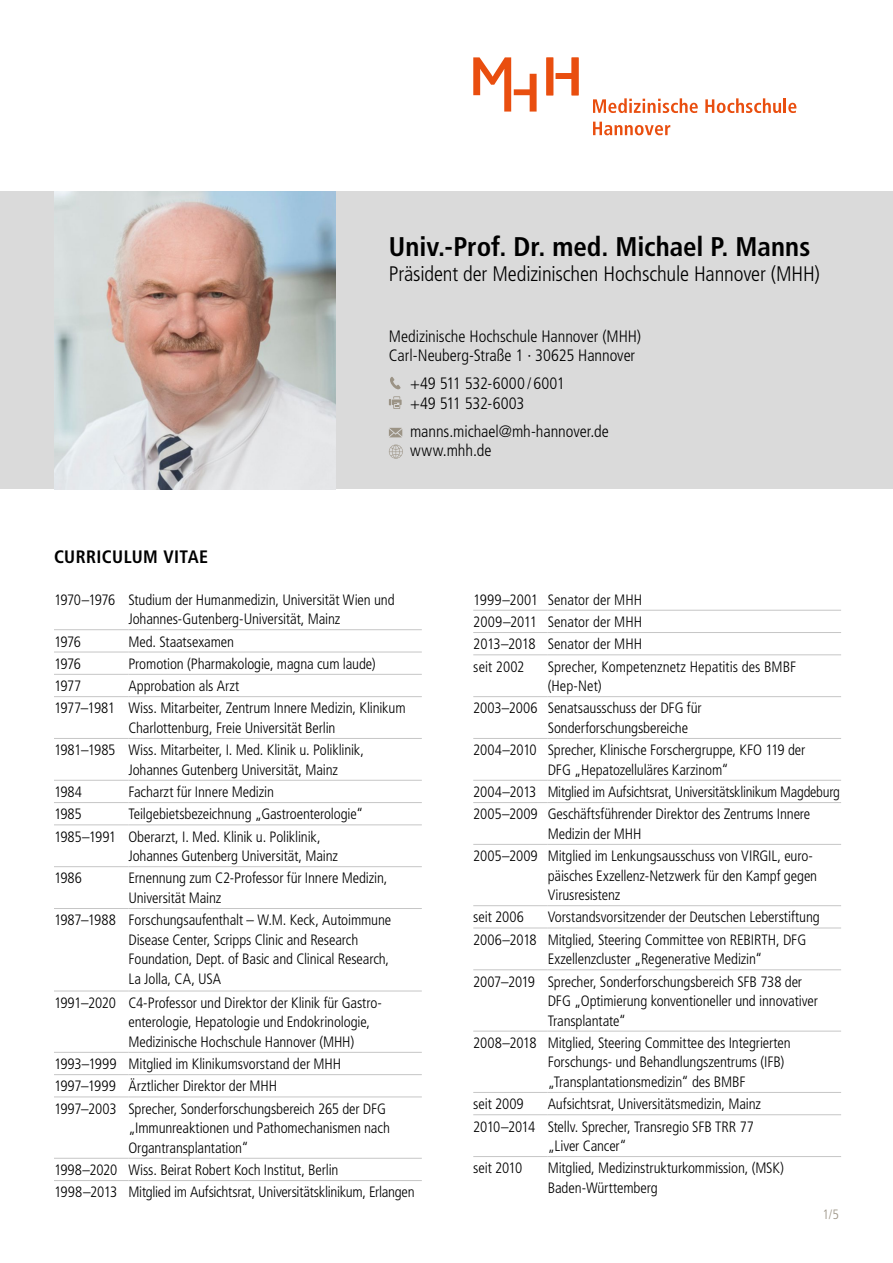
<style>
.page{position:relative;width:893px;height:1263px;background:#fff}
.page>*{position:absolute;margin:0;border:0;box-sizing:border-box;transform-origin:0 0}
.t1{font:700 condensed 27px "Frutiger LT Std";color:#000}
.t2{font:300 condensed 21px "Frutiger LT Std";letter-spacing:-.01em;color:#000}
.t3{font:700 condensed 18px "Frutiger LT Std";letter-spacing:.02em;color:#000}
.t4{font:300 condensed 16.5px/19.5px "Frutiger LT Std";letter-spacing:-.005em;color:#000}
.t5{font:300 condensed 15px/19.5px "Frutiger LT Std";letter-spacing:-.01em;color:#000}
.t6{font:300 condensed 13.5px "Frutiger LT Std";color:#9b9385}
</style>
<div class="page">
<div style="left:0;top:191px;width:893px;height:298px;background:#dadada"></div>
<svg style="left:390px;top:377px;width:11px;height:12px"></svg>
<svg style="left:389px;top:396px;width:13px;height:13px"></svg>
<svg style="left:389px;top:428px;width:13px;height:9px"></svg>
<svg style="left:389px;top:445px;width:14px;height:14px"></svg>
<svg style="left:473px;top:57px;width:106px;height:55px"></svg>
<svg style="left:593px;top:98px;width:105px;height:15px"></svg>
<svg style="left:705px;top:98px;width:91px;height:15px"></svg>
<svg style="left:593px;top:122px;width:77px;height:13px"></svg>
<img style="left:54px;top:191px;width:281px;height:298px">
<hr style="left:54px;top:629px;width:74px;height:1px;background:#c6c6c6">
<hr style="left:128px;top:629px;width:294px;height:1px;background:#c6c6c6">
<hr style="left:54px;top:652px;width:74px;height:1px;background:#c6c6c6">
<hr style="left:128px;top:652px;width:294px;height:1px;background:#c6c6c6">
<hr style="left:54px;top:674px;width:74px;height:1px;background:#c6c6c6">
<hr style="left:128px;top:674px;width:294px;height:1px;background:#c6c6c6">
<hr style="left:54px;top:696px;width:74px;height:1px;background:#c6c6c6">
<hr style="left:128px;top:696px;width:294px;height:1px;background:#c6c6c6">
<hr style="left:54px;top:738px;width:74px;height:1px;background:#c6c6c6">
<hr style="left:128px;top:738px;width:294px;height:1px;background:#c6c6c6">
<hr style="left:54px;top:780px;width:74px;height:1px;background:#c6c6c6">
<hr style="left:128px;top:780px;width:294px;height:1px;background:#c6c6c6">
<hr style="left:54px;top:802px;width:74px;height:1px;background:#c6c6c6">
<hr style="left:128px;top:802px;width:294px;height:1px;background:#c6c6c6">
<hr style="left:54px;top:824px;width:74px;height:1px;background:#c6c6c6">
<hr style="left:128px;top:824px;width:294px;height:1px;background:#c6c6c6">
<hr style="left:54px;top:866px;width:74px;height:1px;background:#c6c6c6">
<hr style="left:128px;top:866px;width:294px;height:1px;background:#c6c6c6">
<hr style="left:54px;top:908px;width:74px;height:1px;background:#c6c6c6">
<hr style="left:128px;top:908px;width:294px;height:1px;background:#c6c6c6">
<hr style="left:54px;top:991px;width:74px;height:1px;background:#c6c6c6">
<hr style="left:128px;top:991px;width:294px;height:1px;background:#c6c6c6">
<hr style="left:54px;top:1052px;width:74px;height:1px;background:#c6c6c6">
<hr style="left:128px;top:1052px;width:294px;height:1px;background:#c6c6c6">
<hr style="left:54px;top:1074px;width:74px;height:1px;background:#c6c6c6">
<hr style="left:128px;top:1074px;width:294px;height:1px;background:#c6c6c6">
<hr style="left:54px;top:1096px;width:74px;height:1px;background:#c6c6c6">
<hr style="left:128px;top:1096px;width:294px;height:1px;background:#c6c6c6">
<hr style="left:54px;top:1158px;width:74px;height:1px;background:#c6c6c6">
<hr style="left:128px;top:1158px;width:294px;height:1px;background:#c6c6c6">
<hr style="left:54px;top:1180px;width:74px;height:1px;background:#c6c6c6">
<hr style="left:128px;top:1180px;width:294px;height:1px;background:#c6c6c6">
<hr style="left:473px;top:610px;width:75px;height:1px;background:#c6c6c6">
<hr style="left:548px;top:610px;width:293px;height:1px;background:#c6c6c6">
<hr style="left:473px;top:632px;width:75px;height:1px;background:#c6c6c6">
<hr style="left:548px;top:632px;width:293px;height:1px;background:#c6c6c6">
<hr style="left:473px;top:654px;width:75px;height:1px;background:#c6c6c6">
<hr style="left:548px;top:654px;width:293px;height:1px;background:#c6c6c6">
<hr style="left:473px;top:696px;width:75px;height:1px;background:#c6c6c6">
<hr style="left:548px;top:696px;width:293px;height:1px;background:#c6c6c6">
<hr style="left:473px;top:738px;width:75px;height:1px;background:#c6c6c6">
<hr style="left:548px;top:738px;width:293px;height:1px;background:#c6c6c6">
<hr style="left:473px;top:780px;width:75px;height:1px;background:#c6c6c6">
<hr style="left:548px;top:780px;width:293px;height:1px;background:#c6c6c6">
<hr style="left:473px;top:802px;width:75px;height:1px;background:#c6c6c6">
<hr style="left:548px;top:802px;width:293px;height:1px;background:#c6c6c6">
<hr style="left:473px;top:844px;width:75px;height:1px;background:#c6c6c6">
<hr style="left:548px;top:844px;width:293px;height:1px;background:#c6c6c6">
<hr style="left:473px;top:905px;width:75px;height:1px;background:#c6c6c6">
<hr style="left:548px;top:905px;width:293px;height:1px;background:#c6c6c6">
<hr style="left:473px;top:928px;width:75px;height:1px;background:#c6c6c6">
<hr style="left:548px;top:928px;width:293px;height:1px;background:#c6c6c6">
<hr style="left:473px;top:969px;width:75px;height:1px;background:#c6c6c6">
<hr style="left:548px;top:969px;width:293px;height:1px;background:#c6c6c6">
<hr style="left:473px;top:1031px;width:75px;height:1px;background:#c6c6c6">
<hr style="left:548px;top:1031px;width:293px;height:1px;background:#c6c6c6">
<hr style="left:473px;top:1092px;width:75px;height:1px;background:#c6c6c6">
<hr style="left:548px;top:1092px;width:293px;height:1px;background:#c6c6c6">
<hr style="left:473px;top:1114px;width:75px;height:1px;background:#c6c6c6">
<hr style="left:548px;top:1114px;width:293px;height:1px;background:#c6c6c6">
<hr style="left:473px;top:1156px;width:75px;height:1px;background:#c6c6c6">
<hr style="left:548px;top:1156px;width:293px;height:1px;background:#c6c6c6">
<h1 class="t1" style="left:389px;top:231px;width:423px">Univ.-Prof. Dr. med. Michael P. Manns</h1>
<h2 class="t2" style="left:389px;top:262px;width:432px">Präsident der Medizinischen Hochschule Hannover (MHH)</h2>
<p class="t3" style="left:54px;top:546px;width:156px">CURRICULUM VITAE</p>
<p class="t4" style="left:389px;top:327px;width:254px">Medizinische Hochschule Hannover (MHH)<br>Carl-Neuberg-Straße 1 ∙ 30625 Hannover</p>
<p class="t4" style="left:410px;top:374px;width:156px">+49 511 532-6000 / 6001 +49 511 532-6003</p>
<p class="t4" style="left:410px;top:422px;width:200px">manns.michael@mh-hannover.de www.mhh.de</p>
<p class="t5" style="left:128px;top:590px;width:268px;text-indent:-74px">1970–1976 Studium der Humanmedizin, Universität Wien und<br>Johannes-Gutenberg-Universität, Mainz</p>
<p class="t5" style="left:54px;top:632px;width:29px">1976</p>
<p class="t5" style="left:128px;top:632px;width:107px">Med. Staatsexamen</p>
<p class="t5" style="left:54px;top:654px;width:29px">1976</p>
<p class="t5" style="left:128px;top:654px;width:249px">Promotion (Pharmakologie, magna cum laude)</p>
<p class="t5" style="left:54px;top:676px;width:29px">1977</p>
<p class="t5" style="left:54px;top:675px;width:353px;line-height:22.4px;text-indent:74px">Approbation als Arzt<br>1977–1981 Wiss. Mitarbeiter, Zentrum Innere Medizin, Klinikum</p>
<p class="t5" style="left:54px;top:717px;width:312px;line-height:22.4px;text-indent:74px">Charlottenburg, Freie Universität Berlin<br>1981–1985 Wiss. Mitarbeiter, I. Med. Klinik u. Poliklinik,</p>
<p class="t5" style="left:128px;top:760px;width:211px">Johannes Gutenberg Universität, Mainz</p>
<p class="t5" style="left:54px;top:782px;width:30px">1984</p>
<p class="t5" style="left:128px;top:782px;width:147px">Facharzt für Innere Medizin</p>
<p class="t5" style="left:54px;top:805px;width:29px">1985</p>
<p class="t5" style="left:54px;top:803px;width:311px;line-height:22.4px;text-indent:74px">Teilgebietsbezeichnung „Gastroenterologie“<br>1985–1991 Oberarzt, I. Med. Klinik u. Poliklinik,</p>
<p class="t5" style="left:128px;top:846px;width:211px">Johannes Gutenberg Universität, Mainz</p>
<p class="t5" style="left:54px;top:869px;width:30px">1986</p>
<p class="t5" style="left:128px;top:869px;width:260px">Ernennung zum C2-Professor für Innere Medizin,<br>Universität Mainz</p>
<p class="t5" style="left:128px;top:910px;width:264px;text-indent:-74px">1987–1988 Forschungsaufenthalt – W.M. Keck, Autoimmune Disease Center, Scripps Clinic and Research Foundation, Dept. of Basic and Clinical Research, La Jolla, CA, USA</p>
<p class="t5" style="left:128px;top:993px;width:255px;text-indent:-74px">1991–2020 C4-Professor und Direktor der Klinik für Gastro&shy;enterologie, Hepatologie und Endokrinologie,<br>Medizinische Hochschule Hannover (MHH)</p>
<p class="t5" style="left:54px;top:1053px;width:334px;line-height:22.4px">1993–1999 Mitglied im Klinikumsvorstand der MHH<br>1997–1999 Ärztlicher Direktor der MHH<br>1997–2003 Sprecher, Sonderforschungsbereich 265 der DFG</p>
<p class="t5" style="left:128px;top:1118px;width:263px">„Immunreaktionen und Pathomechanismen nach<br>Organtransplantation“</p>
<p class="t5" style="left:54px;top:1159px;width:362px;line-height:22.4px">1998–2020 Wiss. Beirat Robert Koch Institut, Berlin<br>1998–2013 Mitglied im Aufsichtsrat, Universitätsklinikum, Erlangen</p>
<p class="t5" style="left:473px;top:588px;width:170px;line-height:22.4px;text-align:justify">1999–2001 Senator der MHH 2009–2011 Senator der MHH 2013–2018 Senator der MHH seit 2002</p>
<p class="t5" style="left:548px;top:657px;width:250px">Sprecher, Kompetenznetz Hepatitis des BMBF (Hep-Net)</p>
<p class="t5" style="left:548px;top:699px;width:155px;text-indent:-74px">2003–2006 Senatsausschuss der DFG für<br>Sonderforschungsbereiche</p>
<p class="t5" style="left:473px;top:740px;width:334px;text-align:center">2004–2010 Sprecher, Klinische Forschergruppe, KFO 119 der<br>DFG „Hepatozelluläres Karzinom“</p>
<p class="t5" style="left:473px;top:781px;width:368px;line-height:22.4px">2004–2013 Mitglied im Aufsichtsrat, Universitätsklinikum Magdeburg<br>2005–2009 Geschäftsführender Direktor des Zentrums Innere</p>
<p class="t5" style="left:473px;top:823px;width:341px;line-height:22.4px;text-indent:74px">Medizin der MHH<br>2005–2009 Mitglied im Lenkungsausschuss von VIRGIL, euro-</p>
<p class="t5" style="left:548px;top:866px;width:271px">päisches Exzellenz-Netzwerk für den Kampf gegen<br>Virusresistenz</p>
<p class="t5" style="left:473px;top:908px;width:52px">seit 2006</p>
<p class="t5" style="left:473px;top:906px;width:348px;line-height:22.4px;text-indent:74px">Vorstandsvorsitzender der Deutschen Leberstiftung<br>2006–2018 Mitglied, Steering Committee von REBIRTH, DFG</p>
<p class="t5" style="left:473px;top:948px;width:330px;line-height:22.4px;text-indent:74px">Exzellenzcluster „Regenerative Medizin“<br>2007–2019 Sprecher, Sonderforschungsbereich SFB 738 der</p>
<p class="t5" style="left:548px;top:991px;width:272px">DFG „Optimierung konventioneller und innovativer<br>Transplantate“</p>
<p class="t5" style="left:548px;top:1033px;width:245px;text-indent:-74px">2008–2018 Mitglied, Steering Committee des Integrierten<br>Forschungs- und Behandlungszentrums (IFB) „Transplantationsmedizin“ des BMBF</p>
<p class="t5" style="left:473px;top:1094px;width:52px">seit 2009</p>
<p class="t5" style="left:473px;top:1093px;width:289px;line-height:22.4px;text-indent:74px">Aufsichtsrat, Universitätsmedizin, Mainz<br>2010–2014 Stellv. Sprecher, Transregio SFB TRR 77</p>
<p class="t5" style="left:548px;top:1136px;width:81px">„Liver Cancer“</p>
<p class="t5" style="left:473px;top:1158px;width:51px">seit 2010</p>
<p class="t5" style="left:548px;top:1158px;width:238px">Mitglied, Medizinstrukturkommission, (MSK)<br>Baden-Württemberg</p>
<p class="t6" style="left:823px;top:1207px;width:18px">1/5</p>
</div>
